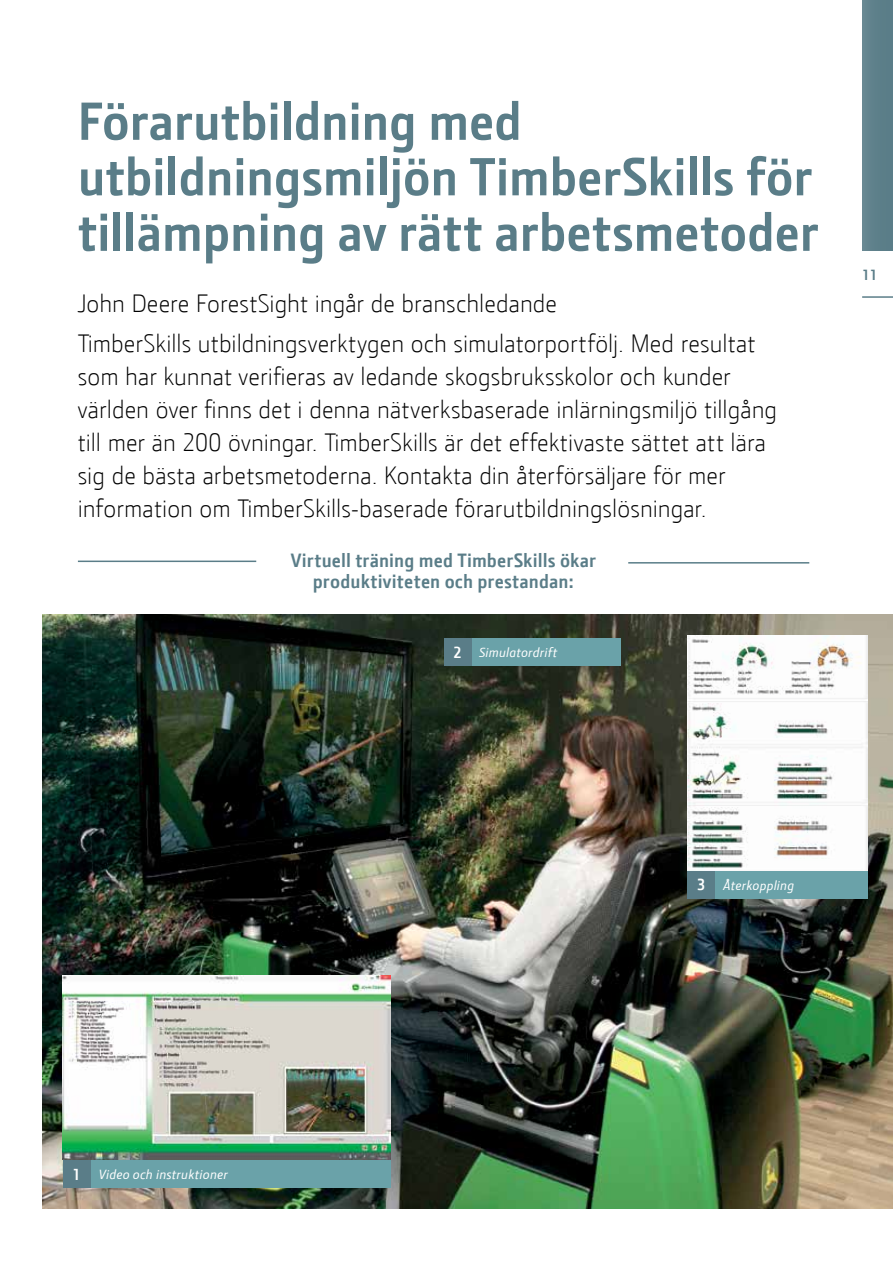
<style>
.page{position:relative;width:893px;height:1263px;background:#fff}
.page>*{position:absolute;margin:0;border:0;box-sizing:border-box;transform-origin:0 0}
.t1{font:700 54px/55.5px "JD Sans";letter-spacing:-.005em;color:#5a7d88}
.t2{font:300 25.5px/33px "JD Sans";letter-spacing:.005em;color:#000}
.t3{font:700 19.5px/21px "JD Sans";letter-spacing:.01em;color:#5a7d88;text-align:center}
.t4{font:700 15px "JD Sans";color:#5a7d88}
.t5{font:italic 13.5px "JD Sans";letter-spacing:.02em;color:#fff}
.s1{font-weight:700;font-style:normal;font-size:16.2px}
</style>
<div class="page">
<img style="left:43px;top:614px;width:850px;height:595px">
<img style="left:688px;top:636px;width:179px;height:235px">
<img style="left:63px;top:975px;width:328px;height:185px">
<div style="left:862px;top:0;width:31px;height:251px;background:#5a7d88"></div>
<hr style="left:862px;top:296px;width:31px;height:2px;background:#5a7d88">
<hr style="left:78px;top:561px;width:178px;height:1px;background:#5a7d88">
<hr style="left:628px;top:562px;width:181px;height:2px;background:#5a7d88">
<div style="left:90px;top:1160px;width:301px;height:28px;background:#6aa2a9"></div>
<div style="left:63px;top:1160px;width:28px;height:28px;background:#5a7d88"></div>
<div style="left:715px;top:871px;width:153px;height:28px;background:#6aa2a9"></div>
<div style="left:687px;top:871px;width:28px;height:28px;background:#5a7d88"></div>
<div style="left:470px;top:638px;width:150px;height:28px;background:#6aa2a9"></div>
<div style="left:444px;top:638px;width:28px;height:28px;background:#5a7d88"></div>
<h1 class="t1" style="left:78px;top:91px;width:743px">Förarutbildning med utbildningsmiljön TimberSkills för tillämpning av rätt arbetsmetoder</h1>
<p class="t2" style="left:78px;top:283px;width:679px;line-height:39.8px">John Deere ForestSight ingår de branschledande<br>TimberSkills utbildningsverktygen och simulatorportfölj. Med resultat</p>
<p class="t2" style="left:78px;top:359px;width:701px">som har kunnat verifieras av ledande skogsbruksskolor och kunder världen över finns det i denna nätverksbaserade inlärningsmiljö tillgång till mer än 200 övningar. TimberSkills är det effektivaste sättet att lära sig de bästa arbetsmetoderna. Kontakta din återförsäljare för mer information om TimberSkills-baserade förarutbildningslösningar.</p>
<p class="t3" style="left:291px;top:549px;width:307px">Virtuell träning med TimberSkills ökar produktiviteten och prestandan:</p>
<p class="t5" style="left:453px;top:643px;width:105px"><span class="s1">2</span> Simulatordrift</p>
<p class="t4" style="left:862px;top:265px;width:17px">11</p>
<p class="t5" style="left:697px;top:876px;width:98px"><span class="s1">3</span> Återkoppling</p>
<p class="t5" style="left:72px;top:1166px;width:157px"><span class="s1">1</span> Video och instruktioner</p>
</div>
